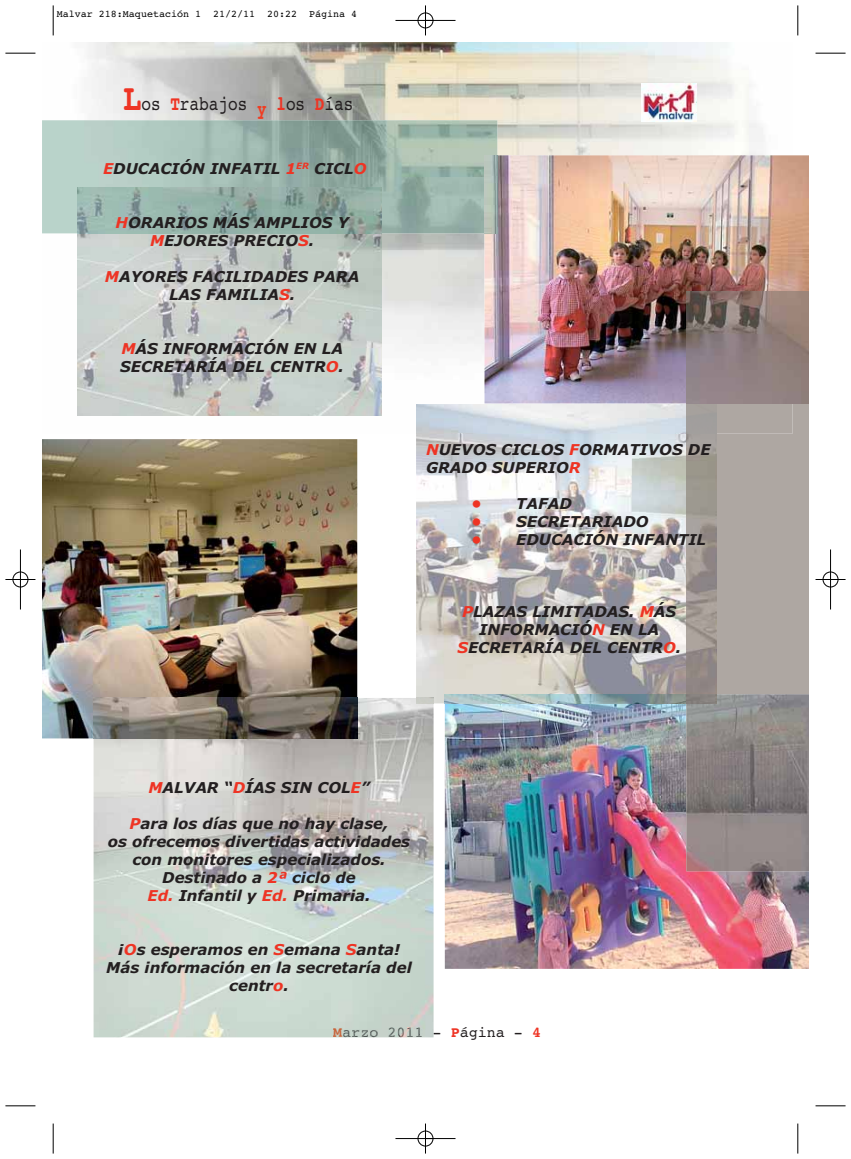
<style>
.page{position:relative;width:851px;height:1159px;background:#fff}
.page>*{position:absolute;margin:0;border:0;box-sizing:border-box;transform-origin:0 0}
.t1{font:20px "Courier";color:#231f20;scale:.8 1}
.t2{font:italic 700 15px/18px "Verdana";color:#231f20;text-align:center}
.t3{font:15px "Courier";color:#231f20}
.t4{font:15px "Courier";color:#515956}
.t5{font:10px "Courier";color:#000}
.s1{font-weight:700;font-size:37.5px;color:#ee3424}
.s2{font-weight:700;color:#ee3424}
.s3{font-weight:700;color:#ef3d23}
.s4{color:#ee3424}
.s5{font-weight:700;color:#c8653c}
.s6{color:#535b59}
.s7{color:#525a57}
.s8{color:#515855}
.s9{color:#505856}
.s10{color:#615754}
.s11{color:#515856}
</style>
<div class="page">
<img style="left:43px;top:43px;width:721px;height:373px">
<img style="left:641px;top:84px;width:55px;height:38px">
<img style="left:77px;top:233px;width:304px;height:183px">
<img style="left:484px;top:155px;width:324px;height:248px">
<img style="left:43px;top:439px;width:314px;height:299px">
<img style="left:94px;top:698px;width:339px;height:339px">
<svg style="left:333px;top:1028px;width:44px;height:9px"></svg>
<svg style="left:388px;top:1027px;width:34px;height:10px"></svg>
<img style="left:94px;top:698px;width:263px;height:40px">
<img style="left:445px;top:703px;width:363px;height:266px">
<img style="left:416px;top:404px;width:300px;height:299px">
<img style="left:416px;top:698px;width:17px;height:5px">
<img style="left:445px;top:694px;width:241px;height:9px">
<img style="left:43px;top:120px;width:454px;height:113px">
<img style="left:484px;top:155px;width:13px;height:78px">
<div style="left:716px;top:403px;width:92px;height:291px;background:#aea7a2"></div>
<img style="left:686px;top:403px;width:106px;height:31px">
<img style="left:686px;top:292px;width:122px;height:111px">
<img style="left:686px;top:694px;width:122px;height:177px">
<hr style="left:53px;top:5px;width:1px;height:30px;background:#000">
<hr style="left:5px;top:53px;width:30px;height:1px;background:#000">
<hr style="left:797px;top:5px;width:1px;height:30px;background:#000">
<hr style="left:815px;top:53px;width:30px;height:1px;background:#000">
<hr style="left:53px;top:1123px;width:1px;height:30px;background:#000">
<hr style="left:5px;top:1105px;width:30px;height:1px;background:#000">
<hr style="left:797px;top:1123px;width:1px;height:30px;background:#000">
<hr style="left:815px;top:1105px;width:30px;height:1px;background:#000">
<div style="left:417px;top:13px;width:16px;height:15px;border:1px solid #fff;border-radius:50%"></div>
<div style="left:417px;top:1130px;width:16px;height:16px;border:1px solid #fff;border-radius:50%"></div>
<hr style="left:395px;top:20px;width:60px;height:1px;background:#000">
<hr style="left:395px;top:1138px;width:60px;height:1px;background:#000">
<hr style="left:20px;top:549px;width:1px;height:60px;background:#000">
<hr style="left:830px;top:549px;width:1px;height:60px;background:#000">
<hr style="left:425px;top:5px;width:1px;height:30px;background:#000">
<hr style="left:425px;top:1123px;width:1px;height:30px;background:#000">
<hr style="left:5px;top:579px;width:30px;height:1px;background:#000">
<hr style="left:815px;top:579px;width:30px;height:1px;background:#000">
<div style="left:418px;top:13px;width:15px;height:15px;border:1px solid #000;border-radius:50%"></div>
<div style="left:418px;top:1131px;width:15px;height:15px;border:1px solid #000;border-radius:50%"></div>
<div style="left:13px;top:572px;width:15px;height:15px;border:1px solid #000;border-radius:50%"></div>
<div style="left:822px;top:572px;width:16px;height:15px;border:1px solid #000;border-radius:50%"></div>
<p class="t5" style="left:57px;top:10px;width:302px">Malvar 218:Maquetación 1 21/2/11 20:22 Página 4</p>
<h1 class="t1" style="left:123px;top:98px;width:289px"><span class="s1">L</span>os <span class="s2">T</span>rabajos <span class="s3">y</span> <span class="s2">l</span>os <span class="s2">D</span>ías</h1>
<p class="t2" style="left:103px;top:160px;width:265px"><span class="s4">E</span>DUCACIÓN INFATIL <span class="s4">1</span><sup>ER</sup> CICL<span class="s4">O</span></p>
<p class="t2" style="left:116px;top:214px;width:234px"><span class="s4">H</span>ORARIOS MÁS AMPLIOS Y<br><span class="s4">M</span>EJORES PRECIO<span class="s4">S</span>.</p>
<p class="t2" style="left:105px;top:268px;width:256px"><span class="s4">M</span>AYORES FACILIDADES PARA<br>LAS FAMILIA<span class="s4">S</span>.</p>
<p class="t2" style="left:120px;top:340px;width:225px;text-align:left"><span class="s4">M</span>ÁS INFORMACIÓN EN LA<br>SECRETARÍA DEL CENTR<span class="s4">O</span>.</p>
<p class="t2" style="left:426px;top:441px;width:286px;text-align:left"><span class="s4">N</span>UEVOS CICLOS <span class="s4">F</span>ORMATIVOS DE<br>GRADO SUPERIO<span class="s4">R</span></p>
<p class="t2" style="left:471px;top:495px;width:102px"><span class="s4">•</span> TAFAD</p>
<p class="t2" style="left:471px;top:513px;width:179px"><span class="s4">•</span> SECRETARIADO</p>
<p class="t2" style="left:471px;top:531px;width:236px"><span class="s4">•</span> EDUCACIÓN INFANTIL</p>
<p class="t2" style="left:457px;top:603px;width:225px"><span class="s4">P</span>LAZAS LIMITADAS. <span class="s4">M</span>ÁS<br>INFORMACIÓ<span class="s4">N</span> EN LA<br><span class="s4">S</span>ECRETARÍA DEL CENTR<span class="s4">O</span>.</p>
<p class="t2" style="left:148px;top:778px;width:223px"><span class="s4">M</span>ALVAR “<span class="s4">D</span>ÍAS SIN COL<span class="s4">E</span>”</p>
<p class="t2" style="left:108px;top:814px;width:304px"><span class="s4">P</span>ara los días que no hay clase,<br>os ofrecemos divertidas actividades con monitores especializados.<br>Destinado a <span class="s4">2ª</span> ciclo de<br><span class="s4">Ed.</span> Infantil y <span class="s4">Ed.</span> Primaria.</p>
<p class="t2" style="left:106px;top:940px;width:307px">¡<span class="s4">O</span>s esperamos en <span class="s4">S</span>emana <span class="s4">S</span>anta!<br>Más información en la secretaría del centr<span class="s4">o</span>.</p>
<p class="t4" style="left:333px;top:1027px;width:92px"><span class="s5">M</span><span class="s6">a</span><span class="s7">r</span><span class="s8">z</span><span class="s9">o</span> 20<span class="s10">1</span><span class="s11">1</span></p>
<p class="t3" style="left:432px;top:1027px;width:110px">- <span class="s2">P</span>ágina - <span class="s2">4</span></p>
</div>
